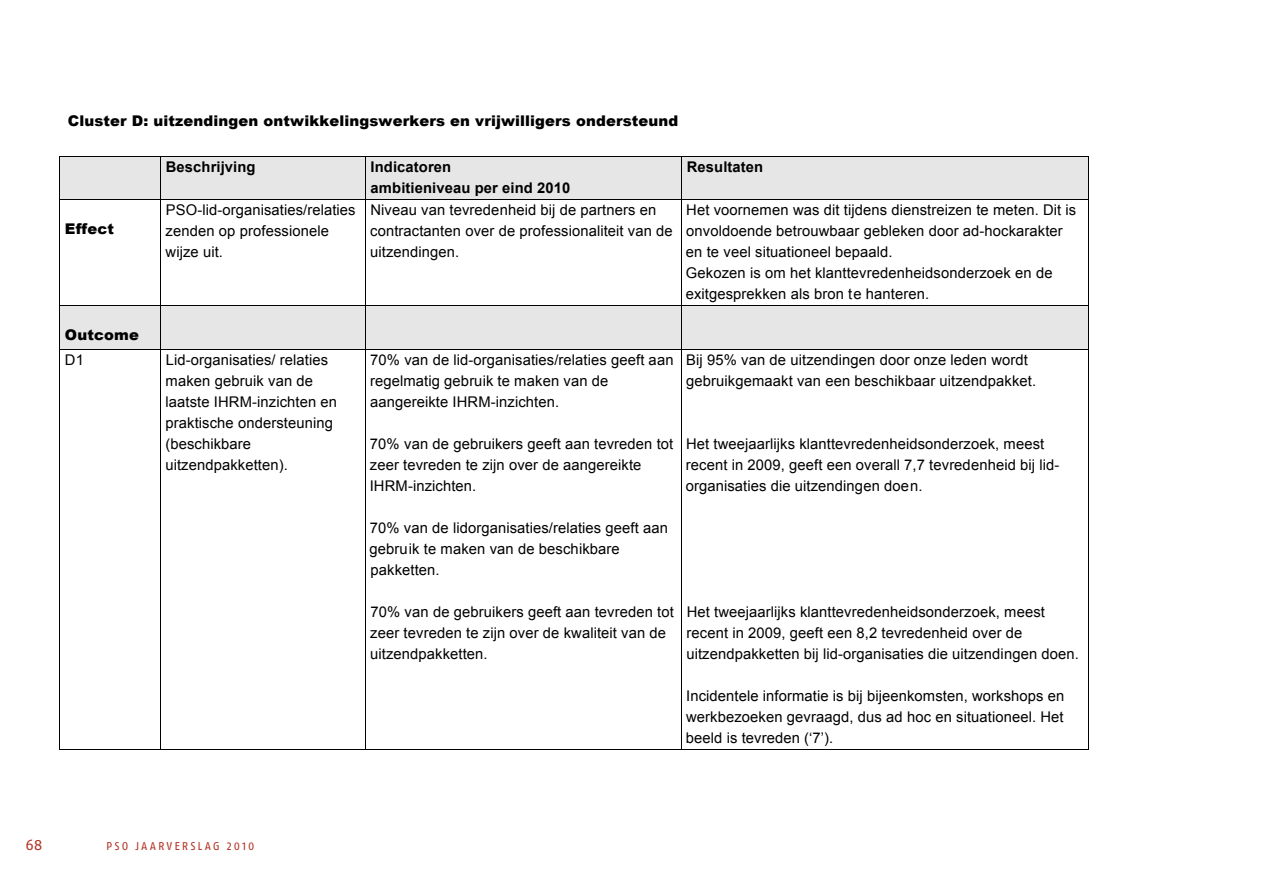
<style>
.page{position:relative;width:1263px;height:893px;background:#fff}
.page>*{position:absolute;margin:0;border:0;box-sizing:border-box;transform-origin:0 0}
.t1{font:15px "Fago No";color:#b13121}
.t2{font:14.7px/21px "Arial";letter-spacing:.01em;color:#000}
.t3{font:900 14.7px "Arial";letter-spacing:.01em;color:#000}
.t4{font:700 14.7px/20.9px "Arial";letter-spacing:.01em;color:#000}
.t5{font:11.25px "Fago No Regular Lf Caps";letter-spacing:.175em;color:#b13121}
</style>
<div class="page">
<div style="left:60px;top:157px;width:100px;height:42px;background:#e6e6e6"></div>
<div style="left:161px;top:157px;width:204px;height:42px;background:#e6e6e6"></div>
<div style="left:366px;top:157px;width:315px;height:42px;background:#e6e6e6"></div>
<div style="left:682px;top:157px;width:406px;height:42px;background:#e6e6e6"></div>
<hr style="left:60px;top:156px;width:100px;height:1px;background:#000">
<hr style="left:161px;top:156px;width:204px;height:1px;background:#000">
<hr style="left:366px;top:156px;width:315px;height:1px;background:#000">
<hr style="left:682px;top:156px;width:406px;height:1px;background:#000">
<hr style="left:59px;top:157px;width:1px;height:42px;background:#000">
<hr style="left:160px;top:157px;width:1px;height:42px;background:#000">
<hr style="left:365px;top:157px;width:1px;height:42px;background:#000">
<hr style="left:681px;top:157px;width:1px;height:42px;background:#000">
<hr style="left:1088px;top:157px;width:1px;height:42px;background:#000">
<hr style="left:60px;top:199px;width:100px;height:1px;background:#000">
<hr style="left:161px;top:199px;width:204px;height:1px;background:#000">
<hr style="left:366px;top:199px;width:315px;height:1px;background:#000">
<hr style="left:682px;top:199px;width:406px;height:1px;background:#000">
<hr style="left:59px;top:200px;width:1px;height:105px;background:#000">
<hr style="left:160px;top:200px;width:1px;height:105px;background:#000">
<hr style="left:365px;top:200px;width:1px;height:105px;background:#000">
<hr style="left:681px;top:200px;width:1px;height:105px;background:#000">
<hr style="left:1088px;top:200px;width:1px;height:105px;background:#000">
<div style="left:60px;top:305px;width:100px;height:44px;background:#e6e6e6"></div>
<div style="left:161px;top:305px;width:204px;height:44px;background:#e6e6e6"></div>
<div style="left:366px;top:305px;width:315px;height:44px;background:#e6e6e6"></div>
<div style="left:682px;top:305px;width:406px;height:44px;background:#e6e6e6"></div>
<hr style="left:60px;top:305px;width:100px;height:1px;background:#000">
<hr style="left:161px;top:305px;width:204px;height:1px;background:#000">
<hr style="left:366px;top:305px;width:315px;height:1px;background:#000">
<hr style="left:682px;top:305px;width:406px;height:1px;background:#000">
<hr style="left:59px;top:305px;width:1px;height:44px;background:#000">
<hr style="left:160px;top:305px;width:1px;height:44px;background:#000">
<hr style="left:365px;top:305px;width:1px;height:44px;background:#000">
<hr style="left:681px;top:305px;width:1px;height:44px;background:#000">
<hr style="left:1088px;top:305px;width:1px;height:44px;background:#000">
<hr style="left:60px;top:349px;width:100px;height:1px;background:#000">
<hr style="left:161px;top:349px;width:204px;height:1px;background:#000">
<hr style="left:366px;top:349px;width:315px;height:1px;background:#000">
<hr style="left:682px;top:349px;width:406px;height:1px;background:#000">
<hr style="left:59px;top:350px;width:1px;height:399px;background:#000">
<hr style="left:60px;top:749px;width:100px;height:1px;background:#000">
<hr style="left:160px;top:350px;width:1px;height:399px;background:#000">
<hr style="left:161px;top:749px;width:204px;height:1px;background:#000">
<hr style="left:365px;top:350px;width:1px;height:399px;background:#000">
<hr style="left:366px;top:749px;width:315px;height:1px;background:#000">
<hr style="left:681px;top:350px;width:1px;height:399px;background:#000">
<hr style="left:682px;top:749px;width:406px;height:1px;background:#000">
<hr style="left:1088px;top:350px;width:1px;height:399px;background:#000">
<p class="t3" style="left:68px;top:115px;width:612px">Cluster D: uitzendingen ontwikkelingswerkers en vrijwilligers ondersteund</p>
<p class="t4" style="left:166px;top:158px;width:91px">Beschrijving</p>
<p class="t4" style="left:371px;top:158px;width:201px">Indicatoren<br>ambitieniveau per eind 2010</p>
<p class="t4" style="left:687px;top:158px;width:78px">Resultaten</p>
<p class="t3" style="left:65px;top:223px;width:51px">Effect</p>
<p class="t2" style="left:166px;top:200px;width:192px">PSO-lid-organisaties/relaties zenden op professionele wijze uit.</p>
<p class="t2" style="left:370px;top:200px;width:304px">Niveau van tevredenheid bij de partners en contractanten over de professionaliteit van de uitzendingen.</p>
<p class="t2" style="left:686px;top:199px;width:392px">Het voornemen was dit tijdens dienstreizen te meten. Dit is onvoldoende betrouwbaar gebleken door ad-hockarakter en te veel situationeel bepaald.<br>Gekozen is om het klanttevredenheidsonderzoek en de exitgesprekken als bron te hanteren.</p>
<p class="t3" style="left:65px;top:329px;width:76px">Outcome</p>
<p class="t2" style="left:65px;top:349px;width:21px">D1</p>
<p class="t2" style="left:165px;top:349px;width:173px">Lid-organisaties/ relaties maken gebruik van de laatste IHRM-inzichten en praktische ondersteuning (beschikbare uitzendpakketten).</p>
<p class="t2" style="left:370px;top:349px;width:305px">70% van de lid-organisaties/relaties geeft aan regelmatig gebruik te maken van de aangereikte IHRM-inzichten.</p>
<p class="t2" style="left:370px;top:434px;width:305px">70% van de gebruikers geeft aan tevreden tot zeer tevreden te zijn over de aangereikte<br>IHRM-inzichten.</p>
<p class="t2" style="left:370px;top:517px;width:300px">70% van de lidorganisaties/relaties geeft aan gebruik te maken van de beschikbare pakketten.</p>
<p class="t2" style="left:370px;top:601px;width:305px">70% van de gebruikers geeft aan tevreden tot zeer tevreden te zijn over de kwaliteit van de uitzendpakketten.</p>
<p class="t2" style="left:686px;top:349px;width:352px">Bij 95% van de uitzendingen door onze leden wordt gebruikgemaakt van een beschikbaar uitzendpakket.</p>
<p class="t2" style="left:686px;top:434px;width:375px">Het tweejaarlijks klanttevredenheidsonderzoek, meest recent in 2009, geeft een overall 7,7 tevredenheid bij lid&shy;organisaties die uitzendingen doen.</p>
<p class="t2" style="left:686px;top:601px;width:394px">Het tweejaarlijks klanttevredenheidsonderzoek, meest recent in 2009, geeft een 8,2 tevredenheid over de uitzendpakketten bij lid-organisaties die uitzendingen doen.</p>
<p class="t2" style="left:686px;top:686px;width:380px;text-align:justify">Incidentele informatie is bij bijeenkomsten, workshops en werkbezoeken gevraagd, dus ad hoc en situationeel. Het beeld is tevreden (‘7’).</p>
<p class="t1" style="left:25px;top:837px;width:19px">68</p>
<p class="t5" style="left:106px;top:840px;width:149px">PSO JAARVERSLAG 2010</p>
</div>
